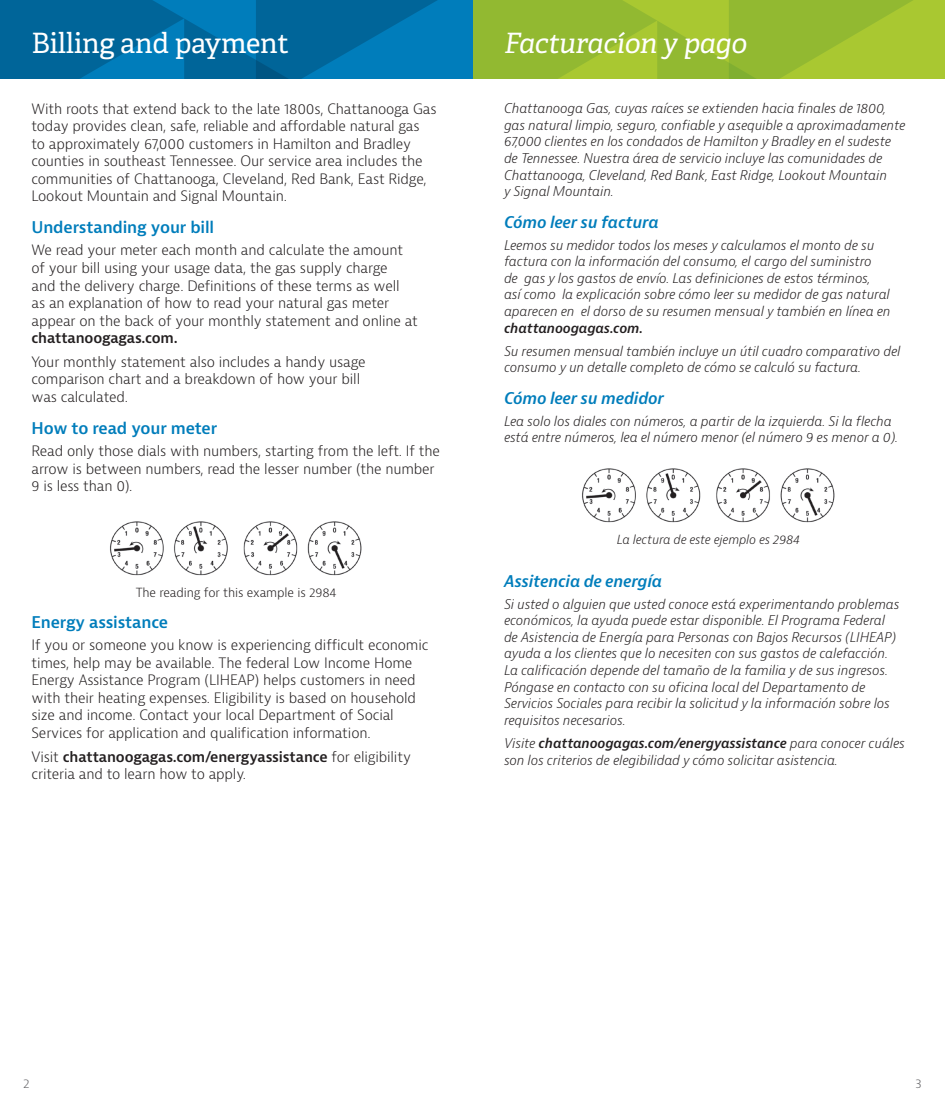
<style>
.page{position:relative;width:945px;height:1103px;background:#fff}
.page>*{position:absolute;margin:0;border:0;box-sizing:border-box;transform-origin:0 0}
.t1{font:28px "Adelle";letter-spacing:-.01em;color:#fff}
.t2{font:italic 28px "Adelle";letter-spacing:-.01em;color:#fff}
.t3{font:600 15.75px "Bernina Sans";letter-spacing:-.01em;color:#007dbb}
.t4{font:italic 600 15.75px "Bernina Sans";letter-spacing:-.01em;color:#007dbb}
.English_copy{font:300 14px/17.5px "Bernina Sans";letter-spacing:-.01em;color:#231f20}
.Spanish_copy{font:italic 300 13.12px/16.6px "Bernina Sans";letter-spacing:-.01em;color:#231f20}
.English_copy-2{font:300 12.25px "Bernina Sans";letter-spacing:-.01em;color:#231f20}
.Spanish_copy-2{font:italic 300 12.25px "Bernina Sans";letter-spacing:-.01em;color:#231f20}
.t5{font:300 12.25px "Bernina Sans";color:#636366}
.s1{font-weight:600}
</style>
<div class="page">
<svg style="left:0;top:0;width:945px;height:79px;background:#4c956c"></svg>
<img style="left:110px;top:521px;width:252px;height:55px">
<img style="left:582px;top:468px;width:253px;height:55px">
<p class="t1" style="left:32px;top:25px;width:259px">Billing and payment</p>
<p class="t2" style="left:504px;top:25px;width:245px">Facturacíon y pago</p>
<p class="English_copy" style="left:32px;top:100px;width:407px">With roots that extend back to the late 1800s, Chattanooga Gas today provides clean, safe, reliable and affordable natural gas to approximately 67,000 customers in Hamilton and Bradley counties in southeast Tennessee. Our service area includes the communities of Chattanooga, Cleveland, Red Bank, East Ridge, Lookout Mountain and Signal Mountain.</p>
<p class="t3" style="left:32px;top:217px;width:184px">Understanding your bill</p>
<p class="English_copy" style="left:32px;top:242px;width:388px">We read your meter each month and calculate the amount of your bill using your usage data, the gas supply charge<br>and the delivery charge. Definitions of these terms as well<br>as an explanation of how to read your natural gas meter appear on the back of your monthly statement and online at <span class="s1">chattanoogagas.com.</span></p>
<p class="English_copy" style="left:32px;top:353px;width:336px">Your monthly statement also includes a handy usage comparison chart and a breakdown of how your bill was calculated.</p>
<p class="t3" style="left:32px;top:417px;width:187px">How to read your meter</p>
<p class="English_copy" style="left:32px;top:442px;width:410px">Read only those dials with numbers, starting from the left. If the arrow is between numbers, read the lesser number (the number<br>9 is less than 0).</p>
<p class="English_copy-2" style="left:136px;top:584px;width:203px">The reading for this example is 2984</p>
<p class="t3" style="left:32px;top:612px;width:138px">Energy assistance</p>
<p class="English_copy" style="left:32px;top:637px;width:399px">If you or someone you know is experiencing difficult economic times, help may be available. The federal Low Income Home Energy Assistance Program (LIHEAP) helps customers in need with their heating expenses. Eligibility is based on household size and income. Contact your local Department of Social Services for application and qualification information.</p>
<p class="English_copy" style="left:32px;top:748px;width:381px">Visit <span class="s1">chattanoogagas.com/energyassistance</span> for eligibility criteria and to learn how to apply.</p>
<p class="Spanish_copy" style="left:504px;top:100px;width:403px">Chattanooga Gas, cuyas raíces se extienden hacia finales de 1800, gas natural limpio, seguro, confiable y asequible a aproximadamente 67,000 clientes en los condados de Hamilton y Bradley en el sudeste de Tennessee. Nuestra área de servicio incluye las comunidades de Chattanooga, Cleveland, Red Bank, East Ridge, Lookout Mountain<br>y Signal Mountain.</p>
<p class="t4" style="left:504px;top:212px;width:156px">Cómo leer su factura</p>
<p class="Spanish_copy" style="left:504px;top:237px;width:388px">Leemos su medidor todos los meses y calculamos el monto de su factura con la información del consumo, el cargo del suministro<br>de gas y los gastos de envío. Las definiciones de estos términos, así como la explicación sobre cómo leer su medidor de gas natural aparecen en el dorso de su resumen mensual y también en línea en <span class="s1">chattanoogagas.com.</span></p>
<p class="Spanish_copy" style="left:504px;top:343px;width:398px">Su resumen mensual también incluye un útil cuadro comparativo del consumo y un detalle completo de cómo se calculó su factura.</p>
<p class="t4" style="left:504px;top:388px;width:162px">Cómo leer su medidor</p>
<p class="Spanish_copy" style="left:504px;top:413px;width:396px">Lea solo los diales con números, a partir de la izquierda. Si la flecha está entre números, lea el número menor (el número 9 es menor a 0).</p>
<p class="Spanish_copy-2" style="left:617px;top:531px;width:185px">La lectura de este ejemplo es 2984</p>
<p class="t4" style="left:504px;top:571px;width:160px">Assitencia de energÍa</p>
<p class="Spanish_copy" style="left:504px;top:595px;width:397px">Si usted o alguien que usted conoce está experimentando problemas económicos, la ayuda puede estar disponible. El Programa Federal de Asistencia de Energía para Personas con Bajos Recursos (LIHEAP) ayuda a los clientes que lo necesiten con sus gastos de calefacción.<br>La calificación depende del tamaño de la familia y de sus ingresos.<br>Póngase en contacto con su oficina local del Departamento de Servicios Sociales para recibir la solicitud y la información sobre los requisitos necesarios.</p>
<p class="Spanish_copy" style="left:504px;top:735px;width:402px">Visite <span class="s1">chattanoogagas.com/energyassistance</span> para conocer cuáles son los criterios de elegibilidad y cómo solicitar asistencia.</p>
<p class="t5" style="left:23px;top:1075px;width:8px">2</p>
<p class="t5" style="left:915px;top:1075px;width:8px">3</p>
</div>
